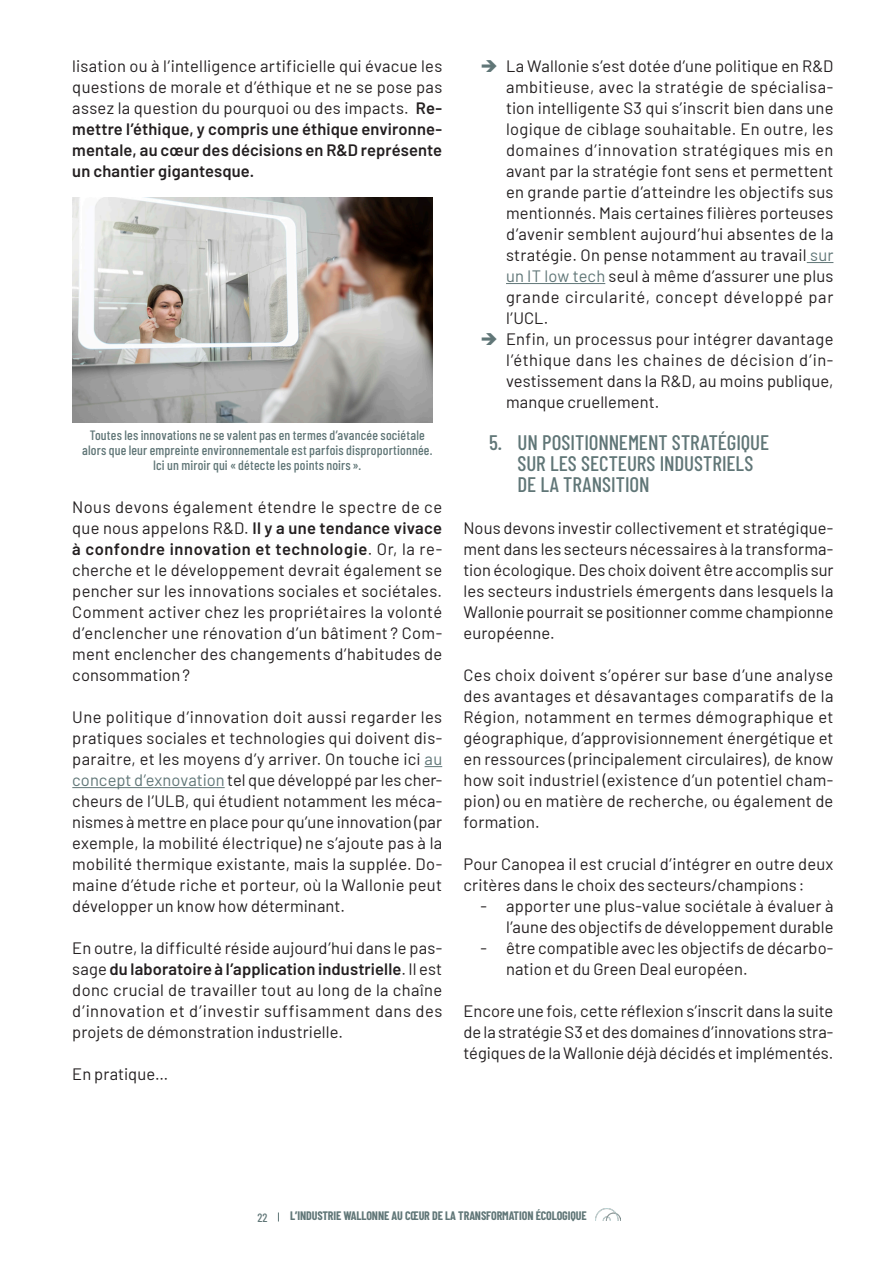
<style>
.page{position:relative;width:893px;height:1263px;background:#fff}
.page>*{position:absolute;margin:0;border:0;box-sizing:border-box;transform-origin:0 0}
._03_INTERTITRE{font:500 21px/21px "Barlow Condensed";color:#607677}
._04_TXT_COURANT{font:16.5px/21px "Barlow";letter-spacing:.01em;color:#231f20;text-align:justify}
._04_TXT_COURANT_retrait_4{font:16.5px/21px "Barlow";letter-spacing:.005em;color:#231f20;text-align:justify}
._04_Légende{font:500 13.5px/15px "Barlow Condensed";letter-spacing:.015em;color:#607677;text-align:center}
.t1{font:700 12px "Barlow Condensed";letter-spacing:-.01em;color:#607677}
.t2{font:500 12px "Barlow Condensed";color:#607677}
.s1{font-weight:600}
.s2{color:#607677}
</style>
<div class="page">
<img style="left:596px;top:1208px;width:25px;height:12px">
<svg style="left:425px;top:766px;width:17px;height:1px"></svg>
<hr style="left:72px;top:787px;width:153px;height:1px;background:#607677">
<img style="left:72px;top:198px;width:361px;height:225px">
<svg style="left:807px;top:262px;width:26px;height:1px"></svg>
<hr style="left:506px;top:283px;width:99px;height:1px;background:#607677">
<p class="_04_TXT_COURANT" style="left:72px;top:54px;width:371px">lisation ou à l’intelligence artificielle qui évacue les questions de morale et d’éthique et ne se pose pas assez la question du pourquoi ou des impacts. <span class="s1">Re&shy;mettre l’éthique, y compris une éthique environne&shy;mentale, au cœur des décisions en R&amp;D représente un chantier gigantesque.</span></p>
<p class="_04_Légende" style="left:82px;top:426px;width:352px">Toutes les innovations ne se valent pas en termes d’avancée sociétale alors que leur empreinte environnementale est parfois disproportionnée.<br>Ici un miroir qui « détecte les points noirs ».</p>
<p class="_04_TXT_COURANT" style="left:72px;top:495px;width:371px">Nous devons également étendre le spectre de ce que nous appelons R&amp;D. <span class="s1">Il y a une tendance vivace à confondre innovation et technologie</span>. Or, la re&shy;cherche et le développement devrait également se pencher sur les innovations sociales et sociétales.<br>Comment activer chez les propriétaires la volonté d’enclencher une rénovation d’un bâtiment ? Com&shy;ment enclencher des changements d’habitudes de consommation?</p>
<p class="_04_TXT_COURANT" style="left:72px;top:705px;width:371px">Une politique d’innovation doit aussi regarder les pratiques sociales et technologies qui doivent dis&shy;paraitre, et les moyens d’y arriver. On touche ici <span class="s2">au concept d’exnovation</span> tel que développé par les cher&shy;cheurs de l’ULB, qui étudient notamment les méca&shy;nismes à mettre en place pour qu’une innovation (par exemple, la mobilité électrique) ne s’ajoute pas à la mobilité thermique existante, mais la supplée. Do&shy;maine d’étude riche et porteur, où la Wallonie peut développer un know how déterminant.</p>
<p class="_04_TXT_COURANT" style="left:72px;top:936px;width:371px">En outre, la difficulté réside aujourd’hui dans le pas&shy;sage <span class="s1">du laboratoire à l’application industrielle</span>. Il est donc crucial de travailler tout au long de la chaîne d’innovation et d’investir suffisamment dans des projets de démonstration industrielle.</p>
<p class="_04_TXT_COURANT" style="left:72px;top:1062px;width:98px">En pratique…</p>
<p class="_04_TXT_COURANT_retrait_4" style="left:506px;top:54px;width:329px;text-indent:-26px"><span class="s2">➔</span> La Wallonie s’est dotée d’une politique en R&amp;D ambitieuse, avec la stratégie de spécialisa&shy;tion intelligente S3 qui s’inscrit bien dans une logique de ciblage souhaitable. En outre, les domaines d’innovation stratégiques mis en avant par la stratégie font sens et permettent en grande partie d’atteindre les objectifs sus mentionnés. Mais certaines filières porteuses d’avenir semblent aujourd’hui absentes de la stratégie. On pense notamment au travail <span class="s2">sur un IT low tech</span> seul à même d’assurer une plus grande circularité, concept développé par l’UCL.</p>
<p class="_04_TXT_COURANT_retrait_4" style="left:506px;top:327px;width:329px;text-indent:-26px"><span class="s2">➔</span> Enfin, un processus pour intégrer davantage l’éthique dans les chaines de décision d’in&shy;vestissement dans la R&amp;D, au moins publique, manque cruellement.</p>
<p class="_03_INTERTITRE" style="left:517px;top:430px;width:253px;text-indent:-28px">5. UN POSITIONNEMENT STRATÉGIQUE<br>SUR LES SECTEURS INDUSTRIELS<br>DE LA TRANSITION</p>
<p class="_04_TXT_COURANT" style="left:463px;top:516px;width:371px">Nous devons investir collectivement et stratégique&shy;ment dans les secteurs nécessaires à la transforma&shy;tion écologique. Des choix doivent être accomplis sur les secteurs industriels émergents dans lesquels la Wallonie pourrait se positionner comme championne européenne.</p>
<p class="_04_TXT_COURANT" style="left:463px;top:663px;width:371px">Ces choix doivent s’opérer sur base d’une analyse des avantages et désavantages comparatifs de la Région, notamment en termes démographique et géographique, d’approvisionnement énergétique et en ressources (principalement circulaires), de know how soit industriel (existence d’un potentiel cham&shy;pion) ou en matière de recherche, ou également de formation.</p>
<p class="_04_TXT_COURANT" style="left:463px;top:852px;width:371px">Pour Canopea il est crucial d’intégrer en outre deux critères dans le choix des secteurs/champions :</p>
<p class="_04_TXT_COURANT_retrait_4" style="left:480px;top:894px;width:354px;text-align:right">- apporter une plus-value sociétale à évaluer à l’aune des objectifs de développement durable</p>
<p class="_04_TXT_COURANT_retrait_4" style="left:506px;top:936px;width:329px;text-indent:-26px">- être compatible avec les objectifs de décarbo&shy;nation et du Green Deal européen.</p>
<p class="_04_TXT_COURANT" style="left:463px;top:999px;width:371px">Encore une fois, cette réflexion s’inscrit dans la suite de la stratégie S3 et des domaines d’innovations stra&shy;tégiques de la Wallonie déjà décidés et implémentés.</p>
<p class="t2" style="left:257px;top:1208px;width:11px">22</p>
<p class="t1" style="left:290px;top:1207px;width:298px">L’INDUSTRIE WALLONNE AU CŒUR DE LA TRANSFORMATION ÉCOLOGIQUE</p>
</div>
